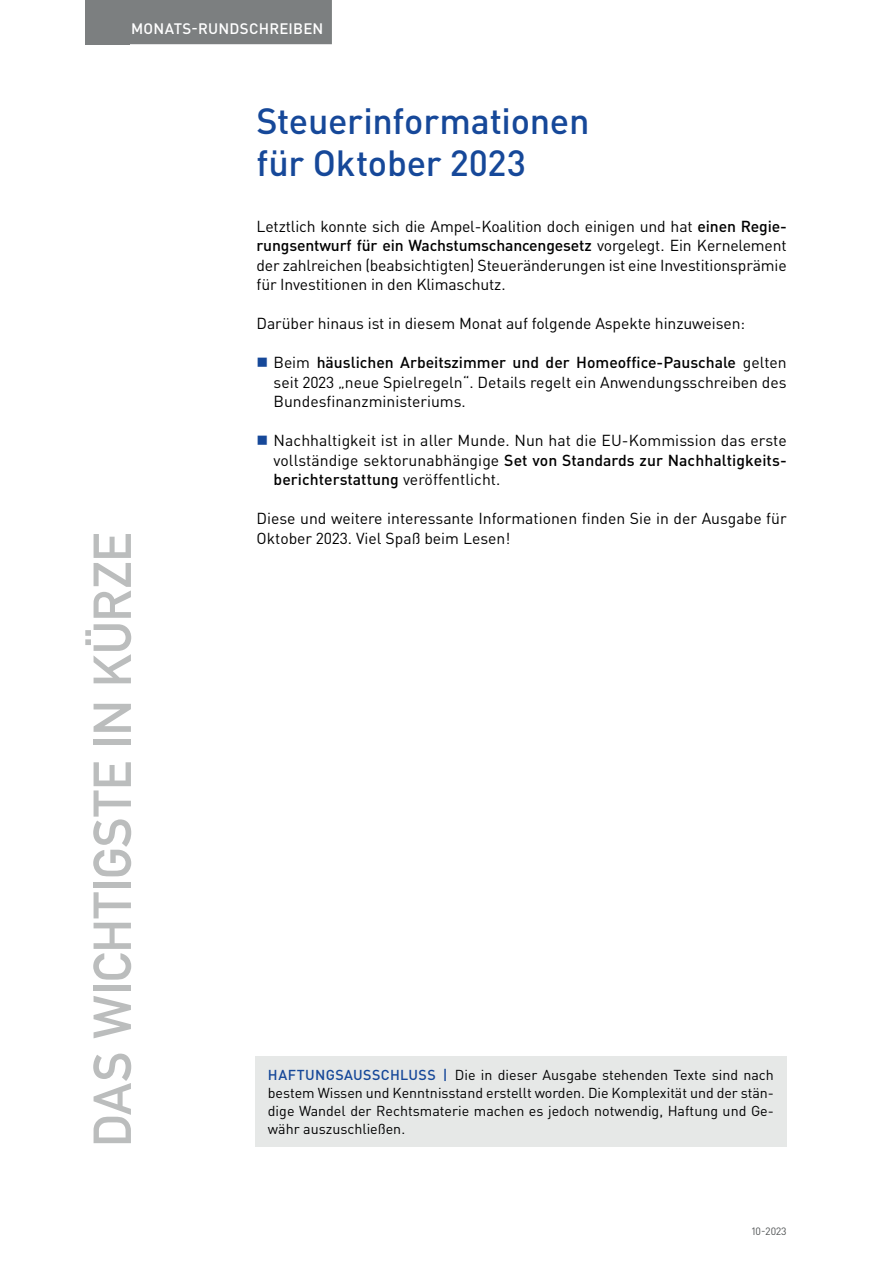
<style>
.page{position:relative;width:893px;height:1263px;background:#fff}
.page>*{position:absolute;margin:0;border:0;box-sizing:border-box;transform-origin:0 0}
.t1{font:52.5px "DIN Mittelschrift Std";color:#bbbdbd}
.t2{font:500 36px/42px "DIN Pro";letter-spacing:-.005em;color:#164899}
.t3{font:15.75px/19.5px "DIN Pro";color:#000001;text-align:justify}
.t4{font:500 15px "DIN Pro";letter-spacing:.015em;color:#fff}
.t5{font:14.25px/18px "DIN Pro";color:#000001;text-align:justify}
.t6{font:10.5px "DIN Pro";color:#4f5253}
.s1{font-weight:500}
.s2{font-weight:500;color:#164899}
</style>
<div class="page">
<div style="left:85px;top:0;width:45px;height:44px;background:#7c7f80"></div>
<div style="left:122px;top:0;width:210px;height:44px;background:#7c7f80"></div>
<div style="left:255px;top:1057px;width:532px;height:90px;background:#e6e8e7"></div>
<p class="t4" style="left:131px;top:18px;width:194px">MONATS-RUNDSCHREIBEN</p>
<h1 class="t1" style="left:82px;top:1147px;width:616px;rotate:-90deg">DAS WICHTIGSTE IN KÜRZE</h1>
<h2 class="t2" style="left:257px;top:99px;width:334px">Steuerinformationen für Oktober 2023</h2>
<p class="t3" style="left:257px;top:216px;width:532px">Letztlich konnte sich die Ampel-Koalition doch einigen und hat <span class="s1">einen Regie&shy;rungsentwurf für ein Wachstumschancengesetz</span> vorgelegt. Ein Kernelement der zahlreichen (beabsichtigten) Steueränderungen ist eine Investitionsprämie für Investitionen in den Klimaschutz.</p>
<p class="t3" style="left:257px;top:313px;width:490px">Darüber hinaus ist in diesem Monat auf folgende Aspekte hinzuweisen:</p>
<p class="t3" style="left:274px;top:352px;width:515px">Beim <span class="s1">häuslichen Arbeitszimmer und der Homeoffice-Pauschale</span> gelten seit 2023 „neue Spielregeln“. Details regelt ein Anwendungsschreiben des Bundesfinanzministeriums.</p>
<p class="t3" style="left:274px;top:430px;width:515px">Nachhaltigkeit ist in aller Munde. Nun hat die EU-Kommission das erste vollständige sektorunabhängige <span class="s1">Set von Standards zur Nachhaltigkeits&shy;berichterstattung</span> veröffentlicht.</p>
<p class="t3" style="left:257px;top:508px;width:532px">Diese und weitere interessante Informationen finden Sie in der Ausgabe für<br>Oktober 2023. Viel Spaß beim Lesen!</p>
<p class="t5" style="left:268px;top:1065px;width:508px"><span class="s2">HAFTUNGSAUSSCHLUSS |</span> Die in dieser Ausgabe stehenden Texte sind nach bestem Wissen und Kenntnisstand erstellt worden. Die Komplexität und der stän&shy;dige Wandel der Rechtsmaterie machen es jedoch notwendig, Haftung und Ge&shy;währ auszuschließen.</p>
<p class="t6" style="left:752px;top:1224px;width:36px">10-2023</p>
</div>
